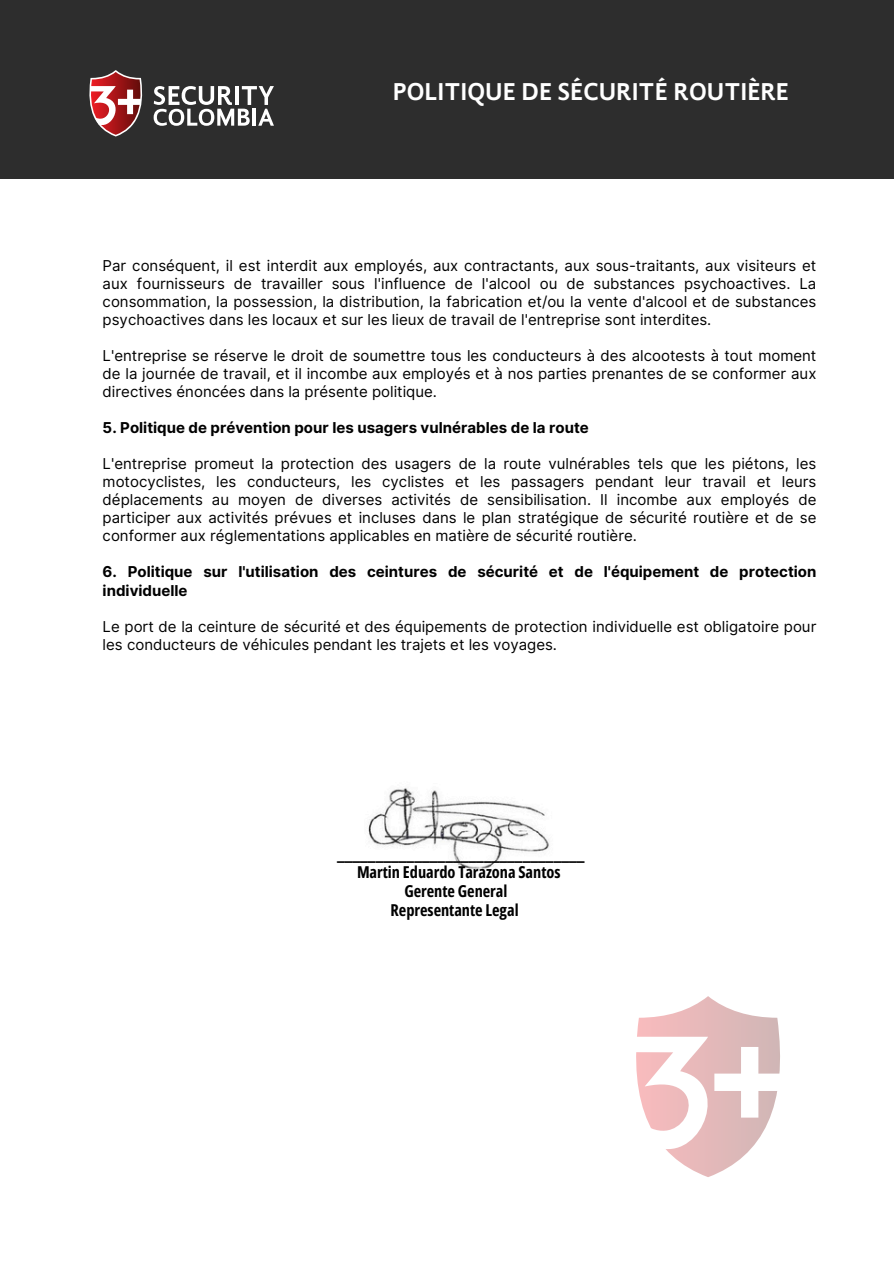
<style>
.page{position:relative;width:894px;height:1264px;background:#fff}
.page>*{position:absolute;margin:0;border:0;box-sizing:border-box;transform-origin:0 0}
.t1{font:700 25.2px "Gandhi Sans";color:#fff}
.t2{font:700 16.35px/18.5px "Open Sans Condensed";color:#000;text-align:center}
.t3{font:15px/18px "Inter";color:#000;text-align:justify}
.t4{font:700 15px/18px "Inter";color:#000}
</style>
<div class="page">
<div style="left:0;top:0;width:893px;height:179px;background:#2d2d2d"></div>
<svg style="left:154px;top:86px;width:120px;height:40px"></svg>
<svg style="left:89px;top:70px;width:54px;height:66px"></svg>
<svg style="left:636px;top:996px;width:144px;height:181px"></svg>
<img style="left:368px;top:788px;width:181px;height:81px">
<h2 class="t1" style="left:392px;top:80px;width:398px">POLITIQUE DE SÉCURITÉ ROUTIÈRE</h2>
<p class="t3" style="left:103px;top:257px;width:715px">Par conséquent, il est interdit aux employés, aux contractants, aux sous-traitants, aux visiteurs et aux fournisseurs de travailler sous l'influence de l'alcool ou de substances psychoactives. La consommation, la possession, la distribution, la fabrication et/ou la vente d'alcool et de substances psychoactives dans les locaux et sur les lieux de travail de l'entreprise sont interdites.</p>
<h1 class="t3" style="left:103px;top:347px;width:715px">L'entreprise se réserve le droit de soumettre tous les conducteurs à des alcootests à tout moment de la journée de travail, et il incombe aux employés et à nos parties prenantes de se conformer aux directives énoncées dans la présente politique.</h1>
<p class="t4" style="left:103px;top:419px;width:487px">5. Politique de prévention pour les usagers vulnérables de la route</p>
<p class="t3" style="left:103px;top:455px;width:715px">L'entreprise promeut la protection des usagers de la route vulnérables tels que les piétons, les motocyclistes, les conducteurs, les cyclistes et les passagers pendant leur travail et leurs déplacements au moyen de diverses activités de sensibilisation. Il incombe aux employés de participer aux activités prévues et incluses dans le plan stratégique de sécurité routière et de se conformer aux réglementations applicables en matière de sécurité routière.</p>
<h2 class="t4" style="left:103px;top:563px;width:715px">6. Politique sur l'utilisation des ceintures de sécurité et de l'équipement de protection individuelle</h2>
<p class="t3" style="left:103px;top:617px;width:715px">Le port de la ceinture de sécurité et des équipements de protection individuelle est obligatoire pour les conducteurs de véhicules pendant les trajets et les voyages.</p>
<p class="t2" style="left:337px;top:844px;width:249px">________________________________<br>Martin Eduardo Tarazona Santos</p>
<p class="t2" style="left:404px;top:881px;width:104px">Gerente General</p>
<h2 class="t2" style="left:390px;top:900px;width:129px">Representante Legal</h2>
</div>
